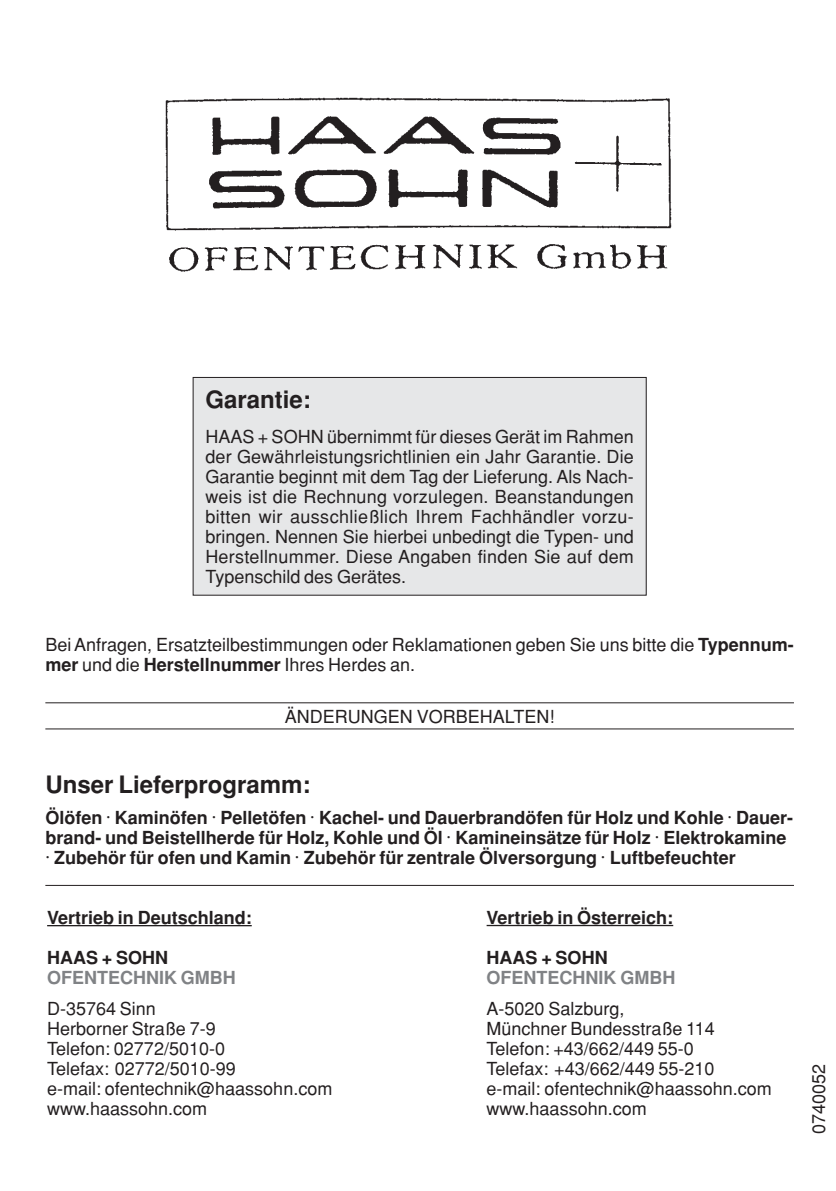
<style>
.page{position:relative;width:836px;height:1191px;background:#fff}
.page>*{position:absolute;margin:0;border:0;box-sizing:border-box;transform-origin:0 0}
.t1{font:700 24px "Helvetica";color:#231f20}
.t2{font:18px/20px "Helvetica";color:#231f20}
.t3{font:700 18px/20px "Helvetica";color:#231f20}
.t4{font:700 18px "Helvetica";color:#808285}
.s1{font-weight:700}
</style>
<div class="page">
<img style="left:165px;top:97px;width:507px;height:175px">
<div style="left:193px;top:377px;width:453px;height:218px;background:#e6e7e8"></div>
<div style="left:193px;top:377px;width:453px;height:218px;border:1px solid #231f20"></div>
<hr style="left:45px;top:702px;width:749px;height:1px;background:#231f20">
<hr style="left:45px;top:728px;width:749px;height:1px;background:#231f20">
<hr style="left:45px;top:885px;width:749px;height:1px;background:#231f20">
<hr style="left:47px;top:925px;width:205px;height:1px;background:#231f20">
<hr style="left:486px;top:925px;width:187px;height:1px;background:#231f20">
<h1 class="t1" style="left:205px;top:391px;width:107px">Garantie:</h1>
<p class="t2" style="left:205px;top:428px;width:430px;text-align:justify">HAAS + SOHN übernimmt für dieses Gerät im Rahmen der Gewährleistungsrichtlinien ein Jahr Garantie. Die Garantie beginnt mit dem Tag der Lieferung. Als Nach&shy;weis ist die Rechnung vorzulegen. Beanstandungen bitten wir ausschließlich Ihrem Fachhändler vorzu&shy;bringen. Nennen Sie hierbei unbedingt die Typen- und Herstellnummer. Diese Angaben finden Sie auf dem Typenschild des Gerätes.</p>
<p class="t2" style="left:45px;top:637px;width:750px">Bei Anfragen, Ersatzteilbestimmungen oder Reklamationen geben Sie uns bitte die <span class="s1">Typennum&shy;mer</span> und die <span class="s1">Herstellnummer</span> Ihres Herdes an.</p>
<p class="t2" style="left:285px;top:708px;width:271px">ÄNDERUNGEN VORBEHALTEN!</p>
<h1 class="t1" style="left:45px;top:775px;width:267px">Unser Lieferprogramm:</h1>
<p class="t3" style="left:45px;top:809px;width:749px">Ölöfen · Kaminöfen · Pelletöfen · Kachel- und Dauerbrandöfen für Holz und Kohle · Dauer&shy;brand- und Beistellherde für Holz, Kohle und Öl · Kamineinsätze für Holz · Elektrokamine · Zubehör für ofen und Kamin · Zubehör für zentrale Ölversorgung · Luftbefeuchter</p>
<p class="t3" style="left:47px;top:909px;width:206px">Vertrieb in Deutschland:</p>
<p class="t3" style="left:47px;top:949px;width:123px">HAAS + SOHN</p>
<p class="t4" style="left:47px;top:970px;width:190px">OFENTECHNIK GMBH</p>
<p class="t2" style="left:47px;top:1000px;width:287px">D-35764 Sinn<br>Herborner Straße 7-9<br>Telefon: 02772/5010-0<br>Telefax: 02772/5010-99<br>e-mail: ofentechnik@haassohn.com www.haassohn.com</p>
<p class="t3" style="left:486px;top:909px;width:188px">Vertrieb in Österreich:</p>
<p class="t3" style="left:486px;top:949px;width:123px">HAAS + SOHN</p>
<p class="t4" style="left:486px;top:970px;width:190px">OFENTECHNIK GMBH</p>
<p class="t2" style="left:486px;top:1000px;width:287px">A-5020 Salzburg,<br>Münchner Bundesstraße 114<br>Telefon: +43/662/449 55-0<br>Telefax: +43/662/449 55-210 e-mail: ofentechnik@haassohn.com www.haassohn.com</p>
<p class="t2" style="left:810px;top:1134px;width:72px;rotate:-90deg">0740052</p>
</div>
